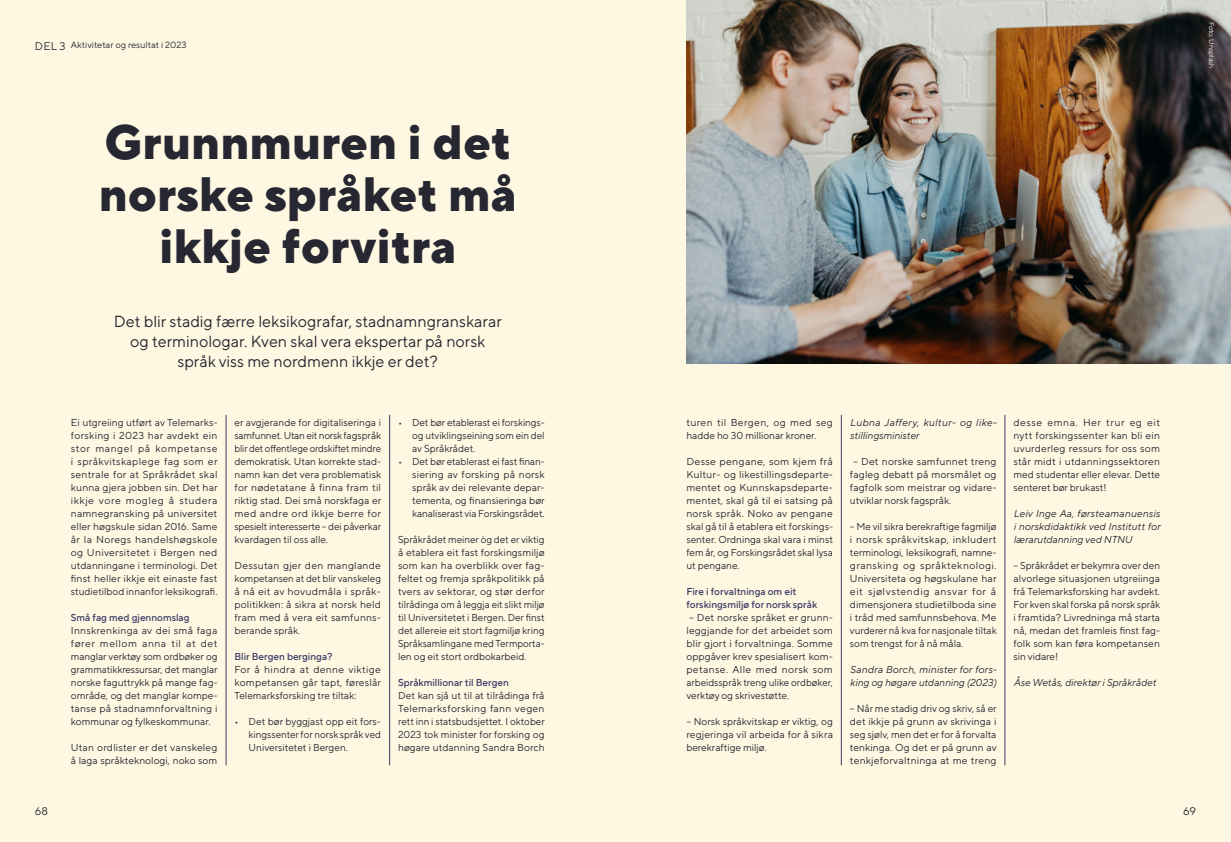
<style>
.page{position:relative;width:1231px;height:842px;background:#fff}
.page>*{position:absolute;margin:0;border:0;box-sizing:border-box;transform-origin:0 0}
.t1{font:800 48px/52px "TT Norms Pro";color:#272732;text-align:center}
.t2{font:16px/20px "TT Norms Pro";color:#272732;text-align:center}
.t3{font:11px "TT Norms Pro";letter-spacing:.01em;color:#272732}
.t4{font:10px/13px "TT Norms Pro";color:#272732;text-align:justify}
.t5{font:10px/13px "TT Norms Pro";color:#272732;text-align:justify;scale:1.05 1}
.t6{font:italic 10px/13px "TT Norms Pro";color:#272732}
.t7{font:500 10px/13px "TT Norms Pro";color:#3c3a64}
.t8{font:9px "TT Norms Pro";color:#272732}
.t9{font:7px "TT Norms Pro";color:#fff}
</style>
<div class="page">
<div style="left:0;top:0;width:1230px;height:842px;background:#fef8e2"></div>
<hr style="left:389px;top:415px;width:1px;height:350px;background:#3c3a64">
<hr style="left:1004px;top:415px;width:1px;height:350px;background:#3c3a64">
<hr style="left:226px;top:415px;width:1px;height:350px;background:#3c3a64">
<hr style="left:841px;top:415px;width:1px;height:350px;background:#3c3a64">
<img style="left:686px;top:0;width:544px;height:363px">
<p class="t3" style="left:35px;top:39px;width:32px">DEL 3</p>
<p class="t8" style="left:71px;top:39px;width:117px">Aktivitetar og resultat i 2023</p>
<h1 class="t1" style="left:99px;top:115px;width:419px">Grunnmuren i det norske språket må ikkje forvitra</h1>
<h2 class="t2" style="left:114px;top:310px;width:389px">Det blir stadig færre leksikografar, stadnamngranskarar og terminologar. Kven skal vera ekspertar på norsk språk viss me nordmenn ikkje er det?</h2>
<p class="t3" style="left:35px;top:804px;width:15px">68</p>
<p class="t4" style="left:71px;top:416px;width:148px">Ei utgreiing utført av Telemarks&shy;forsking i 2023 har avdekt ein stor mangel på kompetanse i språkvitskaplege fag som er sentrale for at Språkrådet skal kunna gjera jobben sin. Det har ikkje vore mogleg å studera namnegransking på universitet eller høgskule sidan 2016. Same år la Noregs handelshøgskole og Universitetet i Bergen ned utdanningane i terminologi. Det finst heller ikkje eit einaste fast studietilbod innanfor leksikografi.</p>
<p class="t7" style="left:71px;top:611px;width:120px">Små fag med gjennomslag</p>
<p class="t4" style="left:71px;top:624px;width:148px">Innskrenkinga av dei små faga fører mellom anna til at det manglar verktøy som ordbøker og grammatikkressursar, det manglar norske faguttrykk på mange fag&shy;område, og det manglar kompe&shy;tanse på stadnamnforvaltning i kommunar og fylkeskommunar.</p>
<p class="t4" style="left:71px;top:741px;width:148px">Utan ordlister er det vanskeleg å laga språkteknologi, noko som</p>
<p class="t4" style="left:234px;top:416px;width:148px">er avgjerande for digitaliseringa i samfunnet. Utan eit norsk fagspråk blir det offentlege ordskiftet mindre demokratisk. Utan korrekte stad&shy;namn kan det vera problematisk for nødetatane å finna fram til riktig stad. Dei små norskfaga er med andre ord ikkje berre for spesielt interesserte – dei påverkar kvardagen til oss alle.</p>
<p class="t4" style="left:234px;top:559px;width:148px">Dessutan gjer den manglande kompetansen at det blir vanskeleg å nå eit av hovudmåla i språk&shy;politikken: å sikra at norsk held fram med å vera eit samfunns&shy;berande språk.</p>
<p class="t7" style="left:234px;top:650px;width:100px">Blir Bergen berginga?</p>
<p class="t4" style="left:234px;top:663px;width:148px">For å hindra at denne viktige kompetansen går tapt, føreslår Telemarksforsking tre tiltak:</p>
<p class="t4" style="left:249px;top:715px;width:134px;text-indent:-14px">• Det bør byggjast opp eit fors&shy;kingssenter for norsk språk ved Universitetet i Bergen.</p>
<p class="t4" style="left:412px;top:416px;width:134px;text-indent:-14px">• Det bør etablerast ei forskings&shy;og utviklingseining som ein del av Språkrådet.</p>
<p class="t4" style="left:412px;top:455px;width:134px;text-indent:-14px">• Det bør etablerast ei fast finan&shy;siering av forsking på norsk språk av dei relevante depar&shy;tementa, og finansieringa bør kanaliserast via Forskingsrådet.</p>
<p class="t4" style="left:398px;top:533px;width:148px">Språkrådet meiner òg det er viktig å etablera eit fast forskingsmiljø som kan ha overblikk over fag&shy;feltet og fremja språkpolitikk på tvers av sektorar, og stør derfor tilrådinga om å leggja eit slikt miljø til Universitetet i Bergen. Der finst det allereie eit stort fagmiljø kring Språksamlingane med Termporta&shy;len og eit stort ordbokarbeid.</p>
<p class="t7" style="left:398px;top:676px;width:112px">Språkmillionar til Bergen</p>
<p class="t4" style="left:398px;top:689px;width:148px">Det kan sjå ut til at tilrådinga frå Telemarksforsking fann vegen rett inn i statsbudsjettet. I oktober 2023 tok minister for forsking og høgare utdanning Sandra Borch</p>
<p class="t9" style="left:1215px;top:22px;width:48px;rotate:90deg">Foto: Unsplash</p>
<p class="t4" style="left:686px;top:416px;width:148px">turen til Bergen, og med seg hadde ho 30 millionar kroner.</p>
<p class="t5" style="left:686px;top:455px;width:141px">Desse pengane, som kjem frå Kultur- og likestillingsdeparte&shy;mentet og Kunnskapsdeparte&shy;mentet, skal gå til ei satsing på norsk språk. Noko av pengane skal gå til å etablera eit forskings&shy;senter. Ordninga skal vara i minst fem år, og Forskingsrådet skal lysa ut pengane.</p>
<p class="t7" style="left:686px;top:585px;width:132px">Fire i forvaltninga om eit forskingsmiljø for norsk språk</p>
<p class="t4" style="left:686px;top:611px;width:148px">– Det norske språket er grunn&shy;leggjande for det arbeidet som blir gjort i forvaltninga. Somme oppgåver krev spesialisert kom&shy;petanse. Alle med norsk som arbeidsspråk treng ulike ordbøker, verktøy og skrivestøtte.</p>
<p class="t4" style="left:686px;top:715px;width:148px">– Norsk språkvitskap er viktig, og regjeringa vil arbeida for å sikra berekraftige miljø.</p>
<p class="t6" style="left:849px;top:416px;width:147px">Lubna Jaffery, kultur- og like&shy;stillingsminister</p>
<p class="t4" style="left:849px;top:455px;width:148px;text-indent:3px">– Det norske samfunnet treng fagleg debatt på morsmålet og fagfolk som meistrar og vidare&shy;utviklar norsk fagspråk.</p>
<p class="t4" style="left:849px;top:520px;width:148px">– Me vil sikra berekraftige fagmiljø i norsk språkvitskap, inkludert terminologi, leksikografi, namne&shy;gransking og språkteknologi.<br>Universiteta og høgskulane har eit sjølvstendig ansvar for å dimensjonera studietilboda sine i tråd med samfunnsbehova. Me vurderer nå kva for nasjonale tiltak som trengst for å nå måla.</p>
<p class="t6" style="left:849px;top:663px;width:148px">Sandra Borch, minister for fors&shy;king og høgare utdanning (2023)</p>
<p class="t4" style="left:849px;top:702px;width:148px">– Når me stadig driv og skriv, så er det ikkje på grunn av skrivinga i seg sjølv, men det er for å forvalta tenkinga. Og det er på grunn av tenkjeforvaltninga at me treng</p>
<p class="t4" style="left:1013px;top:416px;width:148px">desse emna. Her trur eg eit nytt forskingssenter kan bli ein uvurderleg ressurs for oss som står midt i utdanningssektoren med studentar eller elevar. Dette senteret bør brukast!</p>
<p class="t6" style="left:1013px;top:507px;width:148px;text-align:justify">Leiv Inge Aa, førsteamanuensis i norskdidaktikk ved Institutt for lærarutdanning ved NTNU</p>
<p class="t4" style="left:1013px;top:559px;width:148px">– Språkrådet er bekymra over den alvorlege situasjonen utgreiinga frå Telemarksforsking har avdekt.<br>For kven skal forska på norsk språk i framtida? Livredninga må starta nå, medan det framleis finst fag&shy;folk som kan føra kompetansen sin vidare!</p>
<p class="t6" style="left:1013px;top:676px;width:144px">Åse Wetås, direktør i Språkrådet</p>
<p class="t3" style="left:1182px;top:804px;width:14px">69</p>
</div>
